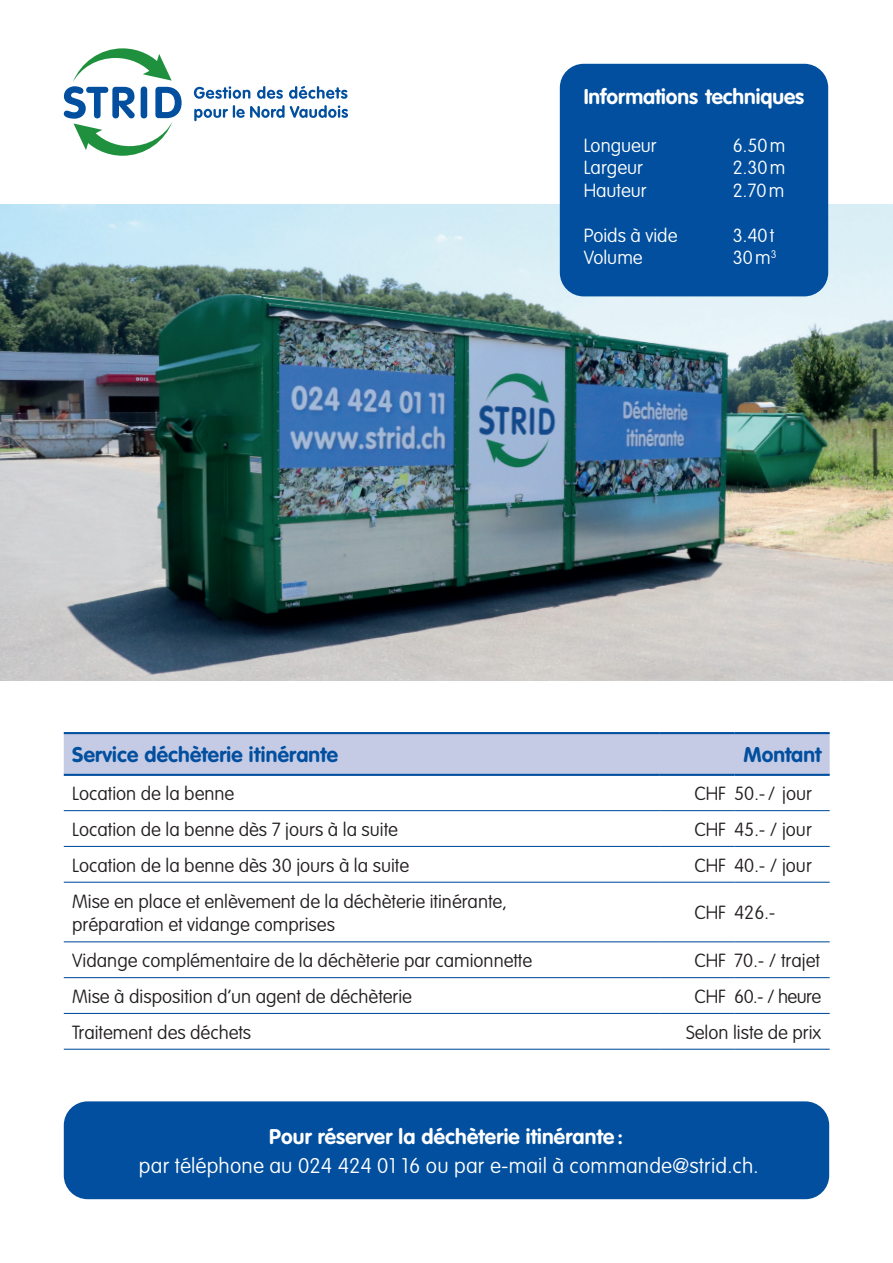
<style>
.page{position:relative;width:893px;height:1263px;background:#fff}
.page>*{position:absolute;margin:0;border:0;box-sizing:border-box;transform-origin:0 0}
.t1{font:700 21px "VAG Rounded Std";letter-spacing:.01em;color:#fff}
.t2{font:100 21px "VAG Rounded Std";letter-spacing:.01em;color:#fff}
.t3{font:700 21px "VAG Rounded Std";letter-spacing:.01em;color:#014f9e}
.t4{font:100 18.75px/23.1px "VAG Rounded Std";color:#231f20}
.t5{font:100 18.75px "VAG Rounded Std";color:#fff}
.t6{font:100 18.75px "VAG Rounded Std";letter-spacing:-.03em;color:#231f20}
</style>
<div class="page">
<div style="left:64px;top:734px;width:766px;height:40px;background:#c5cbe5"></div>
<hr style="left:64px;top:732px;width:595px;height:2px;background:#014f9e">
<hr style="left:659px;top:732px;width:75px;height:2px;background:#014f9e">
<hr style="left:734px;top:732px;width:96px;height:2px;background:#014f9e">
<hr style="left:64px;top:774px;width:595px;height:2px;background:#014f9e">
<hr style="left:659px;top:774px;width:75px;height:2px;background:#014f9e">
<hr style="left:734px;top:774px;width:96px;height:2px;background:#014f9e">
<hr style="left:64px;top:810px;width:595px;height:1px;background:#014f9e">
<hr style="left:659px;top:810px;width:75px;height:1px;background:#014f9e">
<hr style="left:734px;top:810px;width:96px;height:1px;background:#014f9e">
<hr style="left:64px;top:846px;width:595px;height:1px;background:#014f9e">
<hr style="left:659px;top:846px;width:75px;height:1px;background:#014f9e">
<hr style="left:734px;top:846px;width:96px;height:1px;background:#014f9e">
<hr style="left:64px;top:882px;width:595px;height:1px;background:#014f9e">
<hr style="left:659px;top:882px;width:75px;height:1px;background:#014f9e">
<hr style="left:734px;top:882px;width:96px;height:1px;background:#014f9e">
<hr style="left:64px;top:941px;width:595px;height:1px;background:#014f9e">
<hr style="left:659px;top:941px;width:75px;height:1px;background:#014f9e">
<hr style="left:734px;top:941px;width:96px;height:1px;background:#014f9e">
<hr style="left:64px;top:977px;width:595px;height:1px;background:#014f9e">
<hr style="left:659px;top:977px;width:75px;height:1px;background:#014f9e">
<hr style="left:734px;top:977px;width:96px;height:1px;background:#014f9e">
<hr style="left:64px;top:1013px;width:595px;height:1px;background:#014f9e">
<hr style="left:659px;top:1013px;width:75px;height:1px;background:#014f9e">
<hr style="left:734px;top:1013px;width:96px;height:1px;background:#014f9e">
<hr style="left:64px;top:1049px;width:595px;height:1px;background:#014f9e">
<hr style="left:659px;top:1049px;width:75px;height:1px;background:#014f9e">
<hr style="left:734px;top:1049px;width:96px;height:1px;background:#014f9e">
<div style="left:64px;top:1101px;width:765px;height:98px;background:#014f9e;border-radius:24px"></div>
<img style="left:0;top:204px;width:893px;height:476px">
<div style="left:560px;top:64px;width:268px;height:232px;background:#014f9e;border-radius:24px"></div>
<svg style="left:194px;top:86px;width:56px;height:13px"></svg>
<svg style="left:257px;top:86px;width:26px;height:13px"></svg>
<svg style="left:289px;top:86px;width:58px;height:13px"></svg>
<svg style="left:194px;top:105px;width:154px;height:16px"></svg>
<svg style="left:64px;top:48px;width:118px;height:108px"></svg>
<p class="t1" style="left:584px;top:84px;width:222px">Informations techniques</p>
<p class="t5" style="left:584px;top:134px;width:75px">Longueur</p>
<p class="t5" style="left:733px;top:134px;width:54px">6.50m</p>
<p class="t5" style="left:584px;top:157px;width:61px">Largeur</p>
<p class="t5" style="left:733px;top:157px;width:54px">2.30m</p>
<p class="t5" style="left:584px;top:179px;width:65px">Hauteur</p>
<p class="t5" style="left:733px;top:179px;width:53px">2.70m</p>
<p class="t5" style="left:584px;top:224px;width:95px">Poids à vide</p>
<p class="t5" style="left:733px;top:224px;width:43px">3.40t</p>
<p class="t5" style="left:584px;top:247px;width:60px">Volume</p>
<p class="t5" style="left:733px;top:247px;width:45px">30m<sup>3</sup></p>
<p class="t3" style="left:72px;top:742px;width:268px">Service déchèterie itinérante</p>
<p class="t3" style="left:743px;top:742px;width:79px">Montant</p>
<p class="t4" style="left:72px;top:782px;width:164px">Location de la benne</p>
<p class="t4" style="left:695px;top:782px;width:119px">CHF 50.- / jour</p>
<p class="t4" style="left:72px;top:818px;width:327px">Location de la benne dès 7 jours à la suite</p>
<p class="t4" style="left:695px;top:818px;width:119px">CHF 45.- / jour</p>
<p class="t4" style="left:72px;top:854px;width:338px">Location de la benne dès 30 jours à la suite</p>
<p class="t4" style="left:695px;top:854px;width:119px">CHF 40.- / jour</p>
<p class="t4" style="left:72px;top:890px;width:436px">Mise en place et enlèvement de la déchèterie itinérante, préparation et vidange comprises</p>
<p class="t4" style="left:695px;top:902px;width:82px">CHF 426.-</p>
<p class="t4" style="left:72px;top:949px;width:461px">Vidange complémentaire de la déchèterie par camionnette</p>
<p class="t4" style="left:695px;top:949px;width:127px">CHF 70.- / trajet</p>
<p class="t4" style="left:72px;top:985px;width:341px">Mise à disposition d’un agent de déchèterie</p>
<p class="t6" style="left:695px;top:985px;width:128px">CHF 60.- / heure</p>
<p class="t4" style="left:72px;top:1021px;width:181px">Traitement des déchets</p>
<p class="t4" style="left:686px;top:1021px;width:136px">Selon liste de prix</p>
<p class="t1" style="left:269px;top:1124px;width:355px">Pour réserver la déchèterie itinérante :</p>
<p class="t2" style="left:139px;top:1154px;width:621px">par téléphone au 024 424 01 16 ou par e-mail à commande@strid.ch.</p>
</div>
